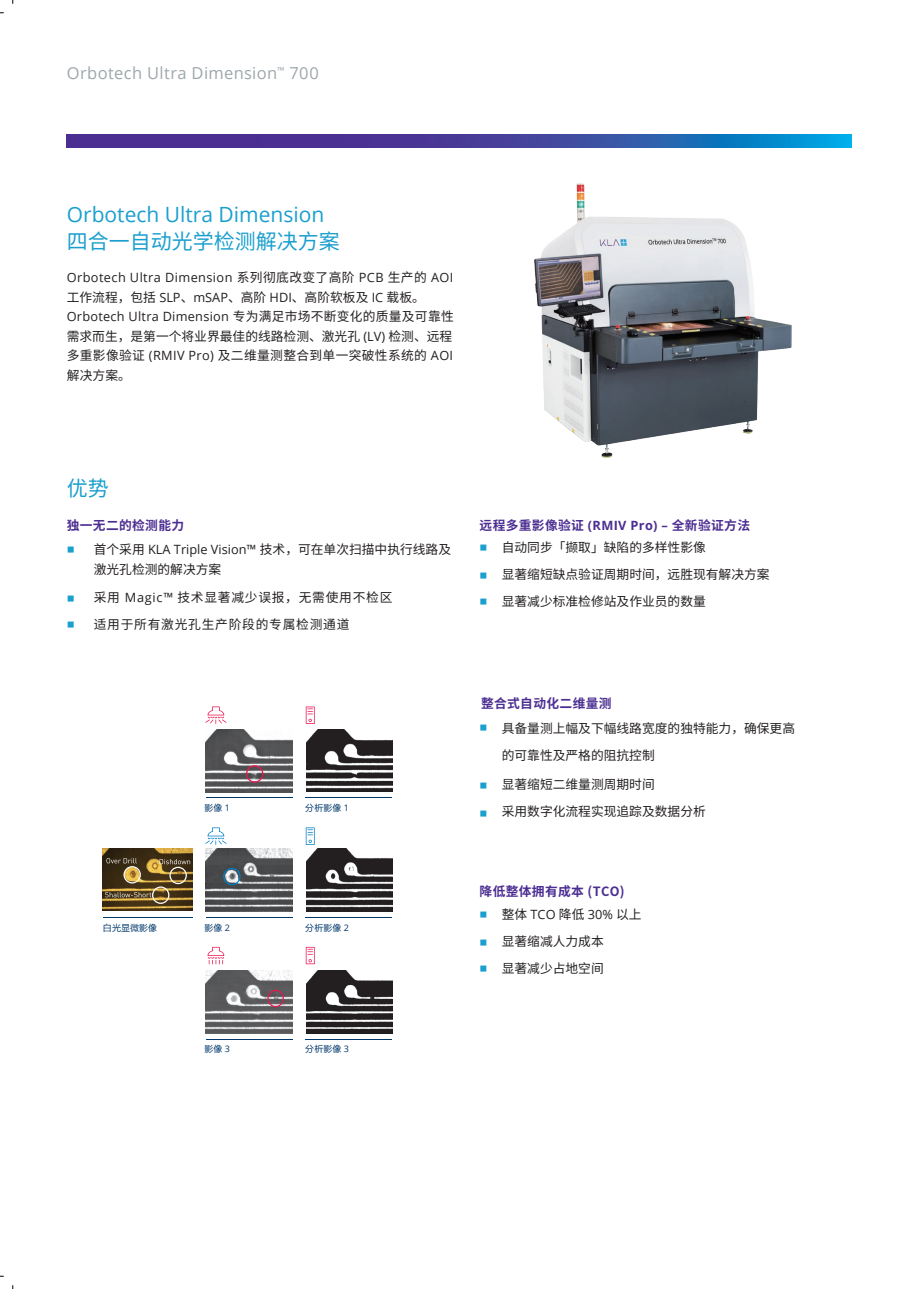
<style>
.page{position:relative;width:906px;height:1289px;background:#fff}
.page>*{position:absolute;margin:0;border:0;box-sizing:border-box;transform-origin:0 0}
.t1{font:22.5px/27px "ST Song";color:#1b9fce;text-align:justify}
.t2{font:21px "Open Sans";color:#1b9fce}
.t3{font:21px "Source Han Sans CN";color:#1b9fce}
.t4{font:16.5px "Open Sans";letter-spacing:.02em;color:#9ea7ac}
.t5{font:12.75px/27px "Source Han Sans CN";color:#231f20}
.t6{font:12.75px "Open Sans";letter-spacing:.03em;color:#231f20}
.t7{font:12.75px "Source Han Sans CN";letter-spacing:.06em;color:#231f20}
.t8{font:700 12.75px/22.5px "Source Han Sans CN";letter-spacing:.025em;color:#4c2e92}
.t9{font:9px "FZLTHK GBK1 0";letter-spacing:.005em;color:#00376b}
.s1{font-family:"Source Han Sans CN"}
.s2{font-family:"Open Sans"}
.s3{font-family:"ST Song";font-size:22.5px;color:#1b9fce}
.s4{font-weight:700;color:#4c2e92}
.s5{font-family:"Open Sans";font-weight:700;color:#4c2e92}
.s6{font-weight:400;color:#231f20}
.s7{font-family:"Open Sans";font-weight:400;color:#231f20}
</style>
<div class="page">
<svg style="left:67px;top:134px;width:785px;height:14px"></svg>
<img style="left:534px;top:183px;width:258px;height:276px">
<img style="left:306px;top:729px;width:86px;height:63px">
<hr style="left:306px;top:797px;width:86px;height:1px;background:#00376b">
<hr style="left:206px;top:797px;width:86px;height:1px;background:#00376b">
<img style="left:205px;top:729px;width:87px;height:63px">
<svg style="left:246px;top:765px;width:17px;height:17px"></svg>
<svg style="left:205px;top:706px;width:21px;height:18px"></svg>
<svg style="left:306px;top:706px;width:9px;height:18px"></svg>
<img style="left:306px;top:970px;width:86px;height:63px">
<hr style="left:306px;top:1038px;width:86px;height:1px;background:#00376b">
<img style="left:205px;top:970px;width:87px;height:63px">
<svg style="left:267px;top:989px;width:17px;height:18px"></svg>
<hr style="left:206px;top:1038px;width:86px;height:1px;background:#00376b">
<svg style="left:207px;top:946px;width:17px;height:18px"></svg>
<svg style="left:306px;top:946px;width:9px;height:18px"></svg>
<img style="left:306px;top:849px;width:86px;height:62px">
<hr style="left:306px;top:916px;width:86px;height:1px;background:#00376b">
<img style="left:205px;top:849px;width:87px;height:62px">
<svg style="left:223px;top:867px;width:18px;height:18px"></svg>
<hr style="left:206px;top:916px;width:86px;height:1px;background:#00376b">
<svg style="left:205px;top:827px;width:21px;height:17px"></svg>
<svg style="left:306px;top:827px;width:9px;height:17px"></svg>
<hr style="left:103px;top:916px;width:89px;height:1px;background:#00376b">
<img style="left:103px;top:849px;width:89px;height:62px">
<svg style="left:105px;top:858px;width:85px;height:45px"></svg>
<p class="t4" style="left:67px;top:62px;width:253px">Orbotech Ultra Dimension<sup>™</sup> 700</p>
<h2 class="t2" style="left:67px;top:200px;width:259px">Orbotech Ultra Dimension</h2>
<h2 class="t3" style="left:67px;top:230px;width:274px">四合一自动光学检测解决方案</h2>
<p class="t6" style="left:67px;top:269px;width:388px">Orbotech Ultra Dimension <span class="s1">系列彻底改变了高阶</span> PCB <span class="s1">生产的</span> AOI</p>
<p class="t5" style="left:67px;top:284px;width:360px">工作流程，包括 <span class="s2">SLP</span>、<span class="s2">mSAP</span>、高阶 <span class="s2">HDI</span>、高阶软板及 <span class="s2">IC</span> 载板。</p>
<p class="t6" style="left:67px;top:308px;width:388px">Orbotech Ultra Dimension <span class="s1">专为满足市场不断变化的质量及可靠性</span></p>
<p class="t5" style="left:67px;top:327px;width:388px;line-height:19.5px;text-align:justify">需求而生，是第一个将业界最佳的线路检测、激光孔 <span class="s2">(LV)</span> 检测、远程多重影像验证 <span class="s2">(RMIV Pro)</span> 及二维量测整合到单一突破性系统的 <span class="s2">AOI</span>解决方案。</p>
<h2 class="t3" style="left:67px;top:476px;width:44px">优势</h2>
<p class="t8" style="left:67px;top:514px;width:119px">独一无二的检测能力</p>
<p class="t5" style="left:94px;top:540px;width:359px;line-height:19.5px;text-indent:-27px"><span class="s3">▪</span> 首个采用 <span class="s2">KLA Triple Vision™</span> 技术，可在单次扫描中执行线路及激光孔检测的解决方案</p>
<p class="t7" style="left:67px;top:590px;width:327px"><span class="s3">▪</span> 采用 <span class="s2">Magic™</span> 技术显著减少误报，无需使用不检区</p>
<p class="t7" style="left:67px;top:617px;width:284px"><span class="s3">▪</span> 适用于所有激光孔生产阶段的专属检测通道</p>
<p class="t9" style="left:204px;top:803px;width:27px">影像 <span class="s2">1</span></p>
<p class="t9" style="left:305px;top:803px;width:45px">分析影像 <span class="s2">1</span></p>
<p class="t9" style="left:103px;top:922px;width:56px">白光显微影像</p>
<p class="t9" style="left:204px;top:922px;width:27px">影像 <span class="s2">2</span></p>
<p class="t9" style="left:204px;top:1044px;width:27px">影像 <span class="s2">3</span></p>
<p class="t9" style="left:305px;top:922px;width:45px">分析影像 <span class="s2">2</span></p>
<p class="t9" style="left:305px;top:1044px;width:45px">分析影像 <span class="s2">3</span></p>
<p class="t5" style="left:502px;top:514px;width:250px;line-height:22.6px;text-indent:-22px"><span class="s4">远程多重影像验证</span> <span class="s5">(RMIV Pro) –</span> <span class="s4">全新验证方法</span>自动同步「撷取」缺陷的多样性影像</p>
<p class="t5" style="left:502px;top:561px;width:269px">显著缩短缺点验证周期时间，远胜现有解决方案显著减少标准检修站及作业员的数量</p>
<h1 class="t1" style="left:479px;top:534px;width:9px">▪ ▪ ▪</h1>
<p class="t8" style="left:481px;top:692px;width:132px">整合式自动化二维量测</p>
<p class="t5" style="left:502px;top:714px;width:295px">具备量测上幅及下幅线路宽度的独特能力，确保更高的可靠性及严格的阻抗控制</p>
<h1 class="t1" style="left:479px;top:714px;width:9px">▪</h1>
<h1 class="t1" style="left:479px;top:771px;width:9px;line-height:27.8px">▪ ▪</h1>
<p class="t5" style="left:502px;top:770px;width:205px">显著缩短二维量测周期时间<br>采用数字化流程实现追踪及数据分析</p>
<p class="t8" style="left:502px;top:880px;width:141px;text-indent:-22px">降低整体拥有成本 (TCO)<br><span class="s6">整体</span> <span class="s7">TCO</span> <span class="s6">降低</span> <span class="s7">30%</span> <span class="s6">以上</span></p>
<p class="t5" style="left:502px;top:927px;width:103px">显著缩减人力成本显著减少占地空间</p>
<h1 class="t1" style="left:479px;top:900px;width:9px">▪ ▪ ▪</h1>
</div>
